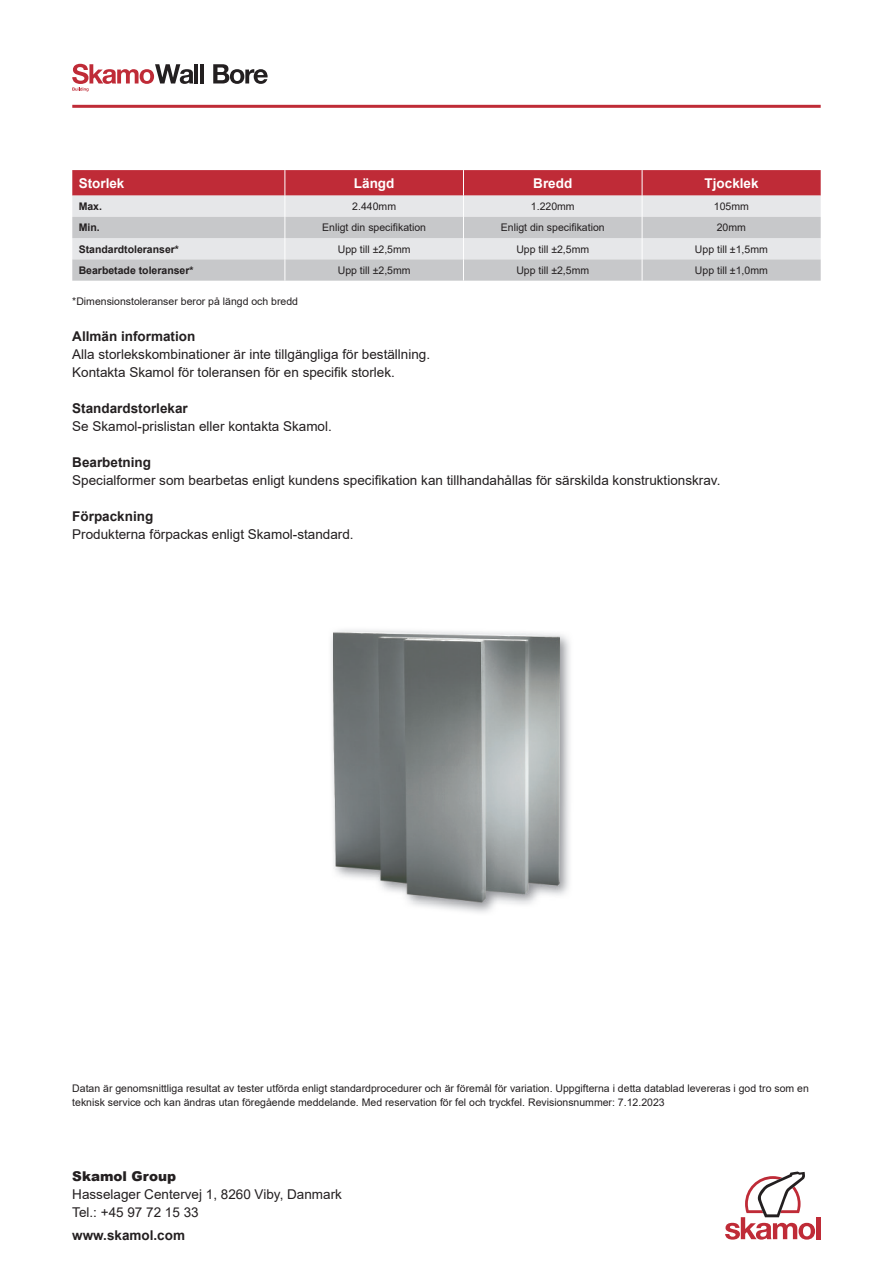
<style>
.page{position:relative;width:893px;height:1263px;background:#fff}
.page>*{position:absolute;margin:0;border:0;box-sizing:border-box;transform-origin:0 0}
.t1{font:13.5px/18px "Arial";color:#231f20}
.t2{font:700 13.5px "Arial";color:#231f20}
.t3{font:700 13.5px "Arial";color:#fff}
.t4{font:900 13.5px "Arial";color:#231f20}
.t5{font:10.5px/13.5px "Arial";color:#231f20}
.t6{font:700 10.5px/21.3px "Arial";color:#231f20}
</style>
<div class="page">
<hr style="left:194px;top:64px;width:4px;height:19px;background:#231f20">
<hr style="left:200px;top:64px;width:4px;height:19px;background:#231f20">
<svg style="left:213px;top:64px;width:55px;height:20px"></svg>
<svg style="left:72px;top:64px;width:121px;height:27px"></svg>
<hr style="left:72px;top:105px;width:749px;height:3px;background:#bf2b37">
<div style="left:816px;top:1217px;width:5px;height:22px;background:#bf2b37"></div>
<svg style="left:725px;top:1171px;width:90px;height:68px"></svg>
<svg style="left:72px;top:170px;width:749px;height:111px;background:#d1b0b5"></svg>
<img style="left:331px;top:630px;width:239px;height:283px">
<img style="left:333px;top:631px;width:227px;height:272px">
<p class="t3" style="left:79px;top:173px;width:47px">Storlek</p>
<p class="t3" style="left:354px;top:173px;width:42px">Längd</p>
<p class="t3" style="left:533px;top:173px;width:41px">Bredd</p>
<p class="t3" style="left:705px;top:173px;width:56px">Tjocklek</p>
<p class="t6" style="left:79px;top:196px;width:25px">Max.<br>Min.</p>
<p class="t5" style="left:352px;top:200px;width:45px">2.440mm</p>
<p class="t5" style="left:531px;top:200px;width:45px">1.220mm</p>
<p class="t5" style="left:714px;top:196px;width:37px;line-height:21.3px">105mm<br>20mm</p>
<p class="t5" style="left:338px;top:242px;width:74px">Upp till ±2,5mm</p>
<p class="t5" style="left:516px;top:242px;width:74px">Upp till ±2,5mm</p>
<p class="t5" style="left:695px;top:242px;width:74px">Upp till ±1,5mm</p>
<p class="t5" style="left:338px;top:263px;width:74px">Upp till ±2,5mm</p>
<p class="t5" style="left:516px;top:263px;width:74px">Upp till ±2,5mm</p>
<p class="t5" style="left:695px;top:263px;width:74px">Upp till ±1,0mm</p>
<p class="t5" style="left:322px;top:221px;width:105px">Enligt din specifikation</p>
<p class="t5" style="left:501px;top:221px;width:105px">Enligt din specifikation</p>
<p class="t6" style="left:79px;top:238px;width:116px">Standardtoleranser*<br>Bearbetade toleranser*</p>
<p class="t5" style="left:72px;top:294px;width:227px">*Dimensionstoleranser beror på längd och bredd</p>
<p class="t2" style="left:72px;top:326px;width:125px">Allmän information</p>
<p class="t1" style="left:72px;top:345px;width:359px">Alla storlekskombinationer är inte tillgängliga för beställning.<br>Kontakta Skamol för toleransen för en specifik storlek.</p>
<p class="t2" style="left:72px;top:398px;width:117px">Standardstorlekar</p>
<p class="t1" style="left:72px;top:417px;width:261px">Se Skamol-prislistan eller kontakta Skamol.</p>
<p class="t2" style="left:72px;top:452px;width:80px">Bearbetning</p>
<p class="t1" style="left:72px;top:471px;width:650px">Specialformer som bearbetas enligt kundens specifikation kan tillhandahållas för särskilda konstruktionskrav.</p>
<p class="t2" style="left:72px;top:506px;width:83px">Förpackning</p>
<p class="t1" style="left:72px;top:525px;width:283px">Produkterna förpackas enligt Skamol-standard.</p>
<p class="t5" style="left:72px;top:1081px;width:738px">Datan är genomsnittliga resultat av tester utförda enligt standardprocedurer och är föremål för variation. Uppgifterna i detta datablad levereras i god tro som en teknisk service och kan ändras utan föregående meddelande. Med reservation för fel och tryckfel. Revisionsnummer: 7.12.2023</p>
<p class="t4" style="left:72px;top:1166px;width:105px">Skamol Group</p>
<p class="t1" style="left:72px;top:1185px;width:271px">Hasselager Centervej 1, 8260 Viby, Danmark<br>Tel.: +45 97 72 15 33</p>
<p class="t2" style="left:72px;top:1225px;width:114px">www.skamol.com</p>
</div>
